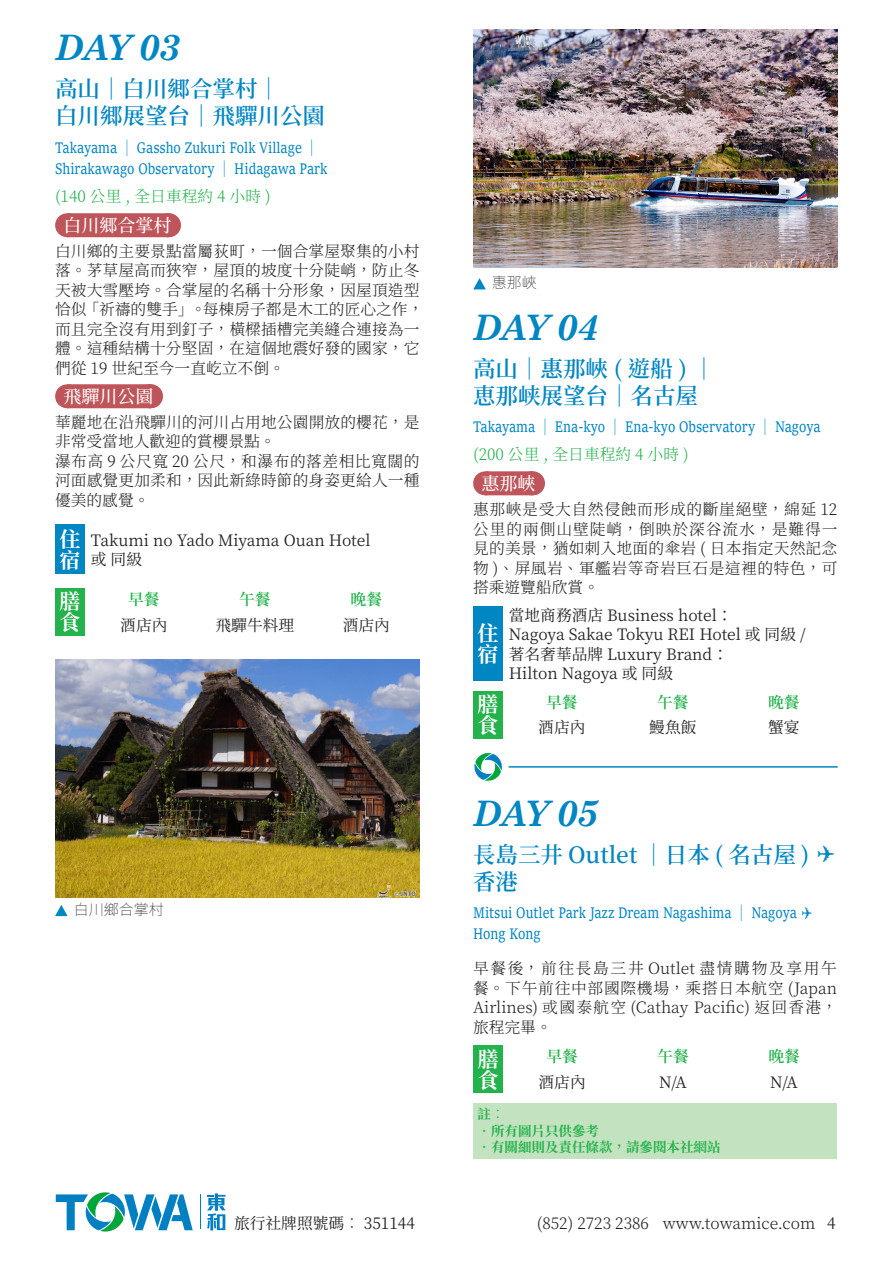
<style>
.page{position:relative;width:893px;height:1263px;background:#fff}
.page>*{position:absolute;margin:0;border:0;box-sizing:border-box;transform-origin:0 0}
.t1{font:italic 700 36px "Bressay";letter-spacing:-.015em;color:#0086c3}
.t2{font:600 22.5px/27px "Source Han Serif TC";color:#0086c3}
.t3{font:700 21px/21px "Source Han Serif TC";color:#fff}
.highlight_green{font:500 18px "Source Han Serif TC";color:#fff}
.t4{font:16.5px/21px "Sitka Text";color:#0086c3;scale:.8 1}
.attraction_-_content{font:300 15.75px/19.5px "Source Han Serif TC";letter-spacing:.005em;color:#231f20;text-align:justify}
.t5{font:15.75px "Source Han Serif TC";color:#231f20}
.t6{font:300 15.75px "Source Han Serif TC";color:#23b24b}
.t7{font:600 15.75px "Source Han Serif TC";color:#23b24b}
.t8{font:200 15px "Source Han Sans TW";color:#231f20}
.t9{font:700 13.5px "Source Han Serif TC";color:#23b24b}
.s1{font-family:"Source Han Serif TC";font-weight:600}
.s2{font-family:"MS Gothic";font-weight:400}
.s3{font-family:"MS Gothic"}
.s4{font-weight:400}
</style>
<div class="page">
<svg style="left:55px;top:1192px;width:138px;height:40px"></svg>
<hr style="left:200px;top:1194px;width:1px;height:35px;background:#0080c2">
<svg style="left:207px;top:1193px;width:19px;height:38px"></svg>
<div style="left:485px;top:471px;width:47px;height:24px;background:#be555a"></div>
<svg style="left:509px;top:471px;width:24px;height:24px"></svg>
<div style="left:473px;top:607px;width:30px;height:74px;background:#0086c3"></div>
<div style="left:473px;top:691px;width:30px;height:47px;background:#23b24b"></div>
<img style="left:55px;top:660px;width:364px;height:238px">
<svg style="left:55px;top:905px;width:13px;height:11px"></svg>
<img style="left:473px;top:30px;width:365px;height:238px">
<svg style="left:473px;top:278px;width:13px;height:11px"></svg>
<div style="left:473px;top:1103px;width:364px;height:55px;background:#c3e2bf"></div>
<div style="left:473px;top:1045px;width:30px;height:48px;background:#23b24b"></div>
<svg style="left:474px;top:753px;width:28px;height:28px"></svg>
<hr style="left:509px;top:766px;width:329px;height:2px;background:#0086c3">
<div style="left:55px;top:525px;width:30px;height:49px;background:#0086c3"></div>
<div style="left:55px;top:588px;width:30px;height:48px;background:#23b24b"></div>
<div style="left:67px;top:213px;width:101px;height:24px;background:#be555a"></div>
<svg style="left:118px;top:213px;width:51px;height:24px"></svg>
<div style="left:67px;top:384px;width:83px;height:24px;background:#be555a"></div>
<svg style="left:109px;top:384px;width:42px;height:24px"></svg>
<p class="t1" style="left:55px;top:26px;width:126px">DAY 03</p>
<p class="t2" style="left:55px;top:76px;width:227px">高山｜白川郷合掌村｜</p>
<p class="t2" style="left:55px;top:103px;width:272px">白川郷展望台｜飛驒川公園</p>
<p class="t4" style="left:55px;top:135px;width:331px">Takayama <span class="s1">｜</span> Gassho Zukuri Folk Village <span class="s1">｜</span></p>
<p class="t4" style="left:55px;top:156px;width:342px">Shirakawago Observatory <span class="s1">｜</span> Hidagawa Park</p>
<p class="t6" style="left:55px;top:188px;width:217px">(140 公里 , 全日車程約 4 小時 )</p>
<p class="highlight_green" style="left:64px;top:215px;width:109px">白川郷合掌村</p>
<p class="attraction_-_content" style="left:55px;top:242px;width:370px;text-align:left">白川鄉的主要景點當屬荻町，一個合掌屋聚集的小村落。茅草屋高而狹窄，屋頂的坡度十分陡峭，防止冬天被大雪壓垮。合掌屋的名稱十分形象，因屋頂造型恰似「祈禱的雙手」。每棟房子都是木工的匠心之作，而且完全沒有用到釘子，橫樑插槽完美縫合連接為一體。這種結構十分堅固，在這個地震好發的國家，它們從 19 世紀至今一直屹立不倒。</p>
<p class="highlight_green" style="left:64px;top:386px;width:91px">飛驒川公園</p>
<p class="attraction_-_content" style="left:55px;top:413px;width:366px">華麗地在沿飛驒川的河川占用地公園開放的櫻花，是非常受當地人歡迎的賞櫻景點。</p>
<p class="attraction_-_content" style="left:55px;top:452px;width:366px">瀑布高 9 公尺寬 20 公尺，和瀑布的落差相比寬闊的河面感覺更加柔和，因此新綠時節的身姿更給人一種優美的感覺。</p>
<p class="t3" style="left:59px;top:529px;width:22px">住宿</p>
<p class="t3" style="left:59px;top:592px;width:23px">膳食</p>
<p class="t7" style="left:128px;top:591px;width:33px">早餐</p>
<p class="t7" style="left:239px;top:591px;width:33px">午餐</p>
<p class="t7" style="left:351px;top:591px;width:33px">晚餐</p>
<p class="t5" style="left:91px;top:531px;width:281px">Takumi no Yado Miyama Ouan Hotel</p>
<p class="t5" style="left:91px;top:550px;width:53px">或 同級</p>
<p class="t5" style="left:120px;top:616px;width:49px">酒店內</p>
<p class="t5" style="left:216px;top:616px;width:80px">飛驒牛料理</p>
<p class="t5" style="left:343px;top:616px;width:49px">酒店內</p>
<p class="t8" style="left:74px;top:901px;width:91px">白川鄉合掌村</p>
<p class="t8" style="left:492px;top:274px;width:46px">惠那峽</p>
<p class="t1" style="left:473px;top:305px;width:126px">DAY 04</p>
<p class="t2" style="left:473px;top:355px;width:244px">高山｜惠那峽 ( 遊船 ) ｜</p>
<p class="t2" style="left:473px;top:382px;width:226px">恵那峡展望台｜名古屋</p>
<p class="t4" style="left:473px;top:415px;width:436px">Takayama <span class="s1">｜</span> Ena-kyo <span class="s1">｜</span> Ena-kyo Observatory <span class="s1">｜</span> Nagoya</p>
<p class="t6" style="left:473px;top:446px;width:217px">(200 公里 , 全日車程約 4 小時 )</p>
<p class="highlight_green" style="left:482px;top:473px;width:55px">惠那峽</p>
<p class="attraction_-_content" style="left:473px;top:500px;width:366px">惠那峽是受大自然侵蝕而形成的斷崖絕壁，綿延 12公里的兩側山壁陡峭，倒映於深谷流水，是難得一見的美景，猶如刺入地面的傘岩 ( 日本指定天然記念物 )、屏風岩、軍艦岩等奇岩巨石是這裡的特色，可搭乘遊覽船欣賞。</p>
<p class="t5" style="left:509px;top:606px;width:225px">當地商務酒店 Business hotel：</p>
<p class="t5" style="left:509px;top:625px;width:298px">Nagoya Sakae Tokyu REI Hotel 或 同級 /</p>
<p class="t5" style="left:509px;top:645px;width:221px">著名奢華品牌 Luxury Brand：</p>
<p class="t5" style="left:509px;top:664px;width:166px">Hilton Nagoya 或 同級</p>
<p class="t3" style="left:477px;top:624px;width:22px">住宿</p>
<p class="t3" style="left:477px;top:694px;width:23px">膳食</p>
<p class="t7" style="left:546px;top:693px;width:33px">早餐</p>
<p class="t7" style="left:657px;top:693px;width:33px">午餐</p>
<p class="t7" style="left:768px;top:693px;width:33px">晚餐</p>
<p class="t5" style="left:538px;top:719px;width:49px">酒店內</p>
<p class="t5" style="left:649px;top:719px;width:49px">鰻魚飯</p>
<p class="t5" style="left:768px;top:719px;width:33px">蟹宴</p>
<p class="t1" style="left:473px;top:791px;width:126px">DAY 05</p>
<p class="t2" style="left:473px;top:842px;width:365px">長島三井 Outlet ｜日本 ( 名古屋 ) <span class="s2">✈</span>香港</p>
<p class="t4" style="left:473px;top:901px;width:427px">Mitsui Outlet Park Jazz Dream Nagashima <span class="s1">｜</span> Nagoya <span class="s3">✈<br></span>Hong Kong</p>
<p class="attraction_-_content" style="left:473px;top:959px;width:365px">早餐後，前往長島三井 Outlet 盡情購物及享用午餐。下午前往中部國際機場，乘搭日本航空 (Japan Airlines) 或國泰航空 (Cathay Pacific) 返回香港，旅程完畢。</p>
<p class="t3" style="left:478px;top:1049px;width:23px">膳食</p>
<p class="t7" style="left:546px;top:1048px;width:33px">早餐</p>
<p class="t7" style="left:657px;top:1048px;width:33px">午餐</p>
<p class="t7" style="left:768px;top:1048px;width:33px">晚餐</p>
<p class="t5" style="left:538px;top:1073px;width:49px">酒店內</p>
<p class="t5" style="left:659px;top:1073px;width:29px">N/A</p>
<p class="t5" style="left:770px;top:1073px;width:29px">N/A</p>
<p class="t9" style="left:477px;top:1107px;width:28px">註︰</p>
<p class="t9" style="left:477px;top:1123px;width:123px">•所有圖片只供參考</p>
<p class="t9" style="left:477px;top:1140px;width:244px">•有關細則及責任條款，請參閱本社網站</p>
<p class="t5" style="left:234px;top:1214px;width:182px">旅行社牌照號碼︰ 351144</p>
<p class="attraction_-_content" style="left:537px;top:1214px;width:300px">(852) 2723 2386 www.towamice.com <span class="s4">4</span></p>
</div>
